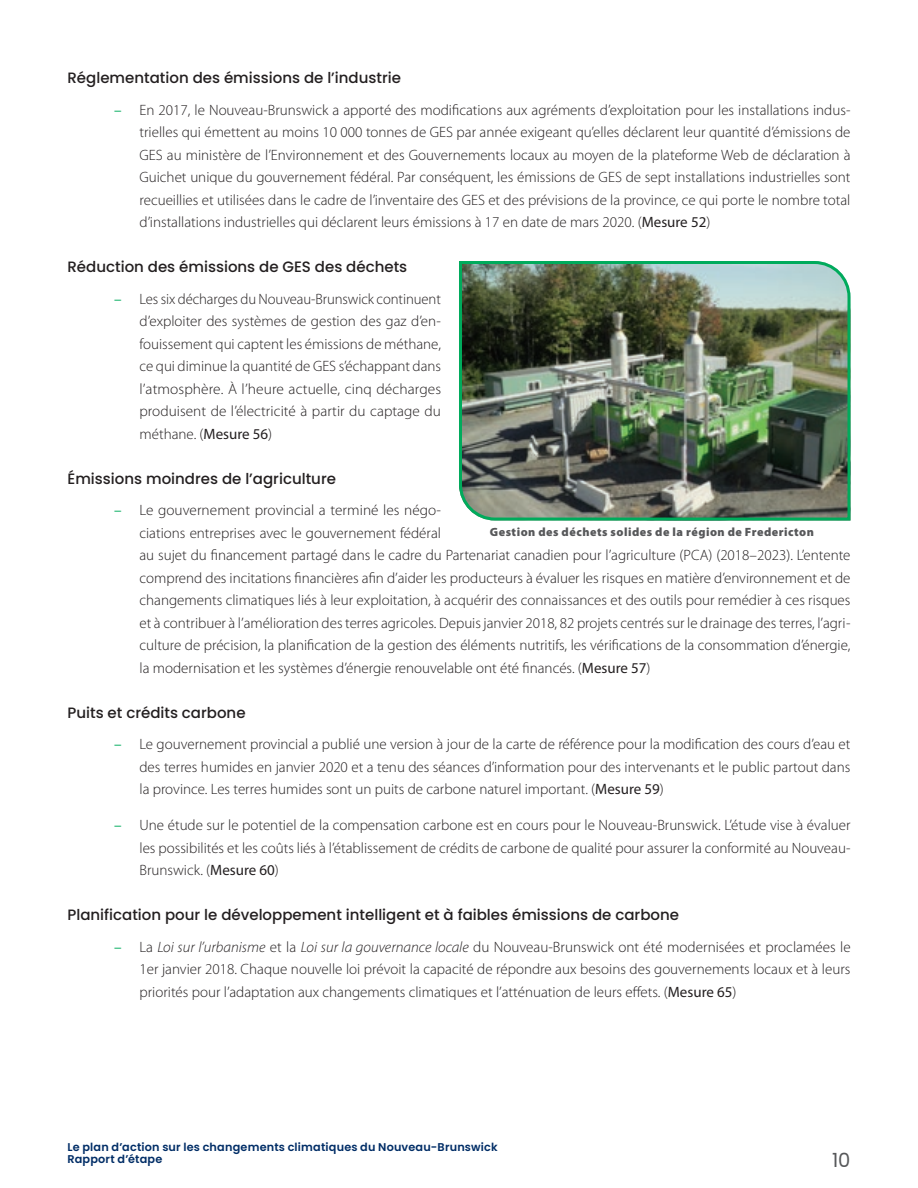
<style>
.page{position:relative;width:918px;height:1188px;background:#fff}
.page>*{position:absolute;margin:0;border:0;box-sizing:border-box;transform-origin:0 0}
.t1{font:19.5px "Poppins";color:#57585a}
.t2{font:300 15px/22.5px "Myriad Pro";color:#231f20;text-align:justify}
.t3{font:500 15px "Poppins";color:#231f20}
.t4{font:900 12px "Myriad Pro";letter-spacing:.04em;color:#57585a}
.t5{font:600 11.25px/12px "Poppins";letter-spacing:.015em;color:#002d66}
.s1{font-weight:400;color:#00ab5c}
.s2{font-weight:400}
.s3{font-style:italic}
</style>
<div class="page">
<img style="left:459px;top:261px;width:392px;height:260px">
<p class="t3" style="left:68px;top:69px;width:335px">Réglementation des émissions de l’industrie</p>
<p class="t2" style="left:140px;top:99px;width:713px;text-indent:-26px"><span class="s1">–</span> En 2017, le Nouveau-Brunswick a apporté des modifications aux agréments d’exploitation pour les installations indus&shy;trielles qui émettent au moins 10 000 tonnes de GES par année exigeant qu’elles déclarent leur quantité d’émissions de GES au ministère de l’Environnement et des Gouvernements locaux au moyen de la plateforme Web de déclaration à Guichet unique du gouvernement fédéral. Par conséquent, les émissions de GES de sept installations industrielles sont recueillies et utilisées dans le cadre de l’inventaire des GES et des prévisions de la province, ce qui porte le nombre total d’installations industrielles qui déclarent leurs émissions à 17 en date de mars 2020. (<span class="s2">Mesure 52</span>)</p>
<p class="t3" style="left:68px;top:258px;width:341px">Réduction des émissions de GES des déchets</p>
<p class="t2" style="left:140px;top:288px;width:303px;text-indent:-26px"><span class="s1">–</span> Les six décharges du Nouveau-Brunswick continuent d’exploiter des systèmes de gestion des gaz d’en&shy;fouissement qui captent les émissions de méthane, ce qui diminue la quantité de GES s’échappant dans l’atmosphère. À l’heure actuelle, cinq décharges produisent de l’électricité à partir du captage du méthane. (<span class="s2">Mesure 56</span>)</p>
<p class="t3" style="left:68px;top:470px;width:270px">Émissions moindres de l’agriculture</p>
<p class="t2" style="left:140px;top:499px;width:713px;text-align:left;text-indent:-26px"><span class="s1">–</span> Le gouvernement provincial a terminé les négo-<br>ciations entreprises avec le gouvernement fédéral<br>au sujet du financement partagé dans le cadre du Partenariat canadien pour l’agriculture (PCA) (2018–2023). L’entente comprend des incitations financières afin d’aider les producteurs à évaluer les risques en matière d’environnement et de changements climatiques liés à leur exploitation, à acquérir des connaissances et des outils pour remédier à ces risques et à contribuer à l’amélioration des terres agricoles. Depuis janvier 2018, 82 projets centrés sur le drainage des terres, l’agri&shy;culture de précision, la planification de la gestion des éléments nutritifs, les vérifications de la consommation d’énergie, la modernisation et les systèmes d’énergie renouvelable ont été financés. (<span class="s2">Mesure 57</span>)</p>
<p class="t3" style="left:68px;top:704px;width:180px">Puits et crédits carbone</p>
<p class="t2" style="left:140px;top:733px;width:712px;text-indent:-26px"><span class="s1">–</span> Le gouvernement provincial a publié une version à jour de la carte de référence pour la modification des cours d’eau et des terres humides en janvier 2020 et a tenu des séances d’information pour des intervenants et le public partout dans la province. Les terres humides sont un puits de carbone naturel important. (<span class="s2">Mesure 59</span>)</p>
<p class="t2" style="left:140px;top:814px;width:713px;text-indent:-26px"><span class="s1">–</span> Une étude sur le potentiel de la compensation carbone est en cours pour le Nouveau-Brunswick. L’étude vise à évaluer les possibilités et les coûts liés à l’établissement de crédits de carbone de qualité pour assurer la conformité au Nouveau-Brunswick. (<span class="s2">Mesure 60</span>)</p>
<p class="t3" style="left:68px;top:906px;width:613px">Planification pour le développement intelligent et à faibles émissions de carbone</p>
<p class="t2" style="left:140px;top:936px;width:713px;text-indent:-26px"><span class="s1">–</span> La <span class="s3">Loi sur l’urbanisme</span> et la <span class="s3">Loi sur la gouvernance locale</span> du Nouveau-Brunswick ont été modernisées et proclamées le 1er janvier 2018. Chaque nouvelle loi prévoit la capacité de répondre aux besoins des gouvernements locaux et à leurs priorités pour l’adaptation aux changements climatiques et l’atténuation de leurs effets. (<span class="s2">Mesure 65</span>)</p>
<p class="t4" style="left:490px;top:526px;width:326px">Gestion des déchets solides de la région de Fredericton</p>
<p class="t5" style="left:68px;top:1142px;width:432px">Le plan d’action sur les changements climatiques du Nouveau-Brunswick<br>Rapport d’étape</p>
<h1 class="t1" style="left:832px;top:1149px;width:20px">10</h1>
</div>
